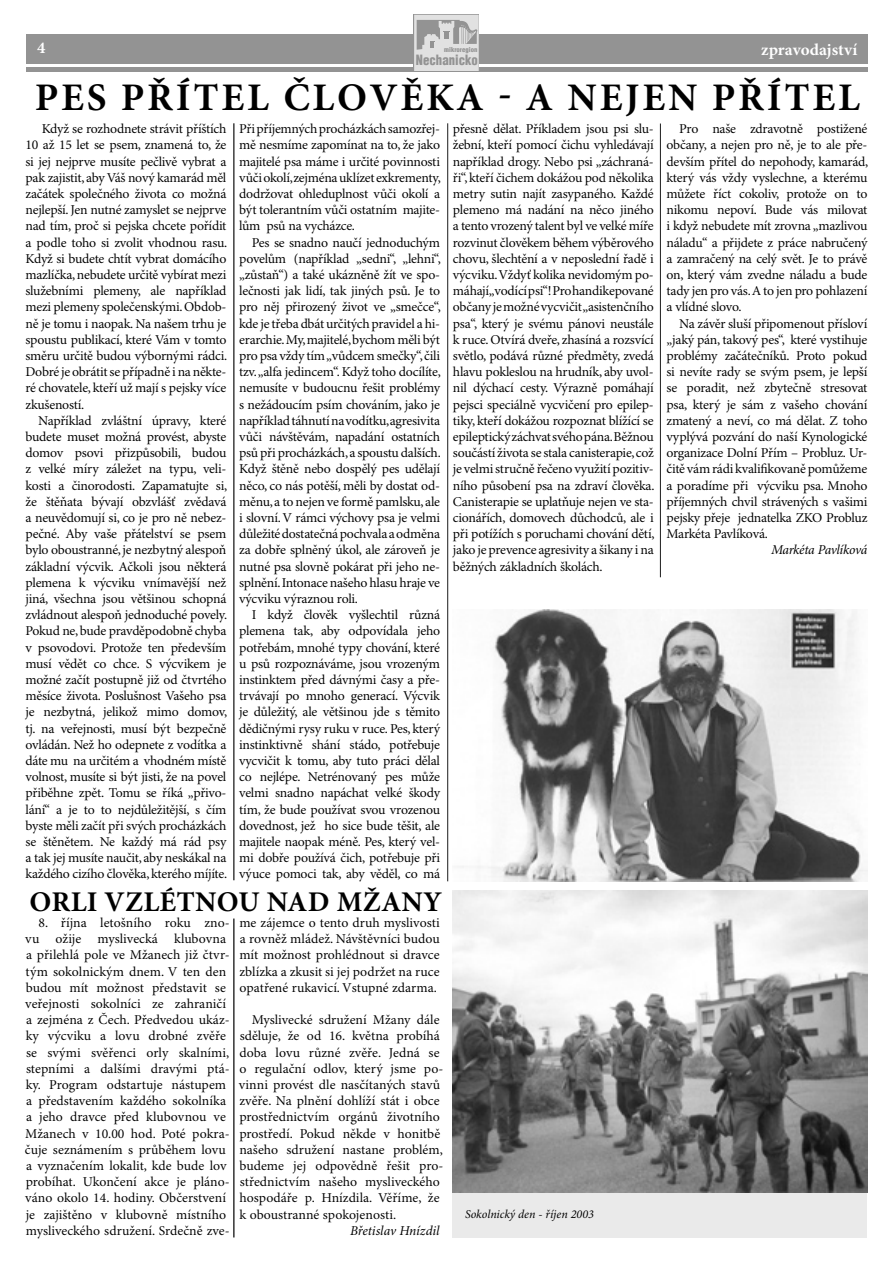
<style>
.page{position:relative;width:893px;height:1263px;background:#fff}
.page>*{position:absolute;margin:0;border:0;box-sizing:border-box;transform-origin:0 0}
.t1{font:700 39px "Minion Pro";letter-spacing:.07em;color:#000}
.t2{font:700 28.5px "Minion Pro";letter-spacing:.01em;color:#000}
.t3{font:700 16.5px "Minion Pro";color:#fff}
.t4{font:13.5px/16.2px "Minion Pro";letter-spacing:-.005em;color:#000;text-align:justify}
.t5{font:italic 13.5px "Minion Pro";letter-spacing:-.025em;color:#000}
.t6{font:italic 12px "Minion Pro";letter-spacing:-.005em;color:#000}
.s1{font-size:22.5px}
</style>
<div class="page">
<div style="left:26px;top:34px;width:841px;height:30px;background:#939393"></div>
<div style="left:26px;top:67px;width:841px;height:5px;background:#939393"></div>
<svg style="left:413px;top:14px;width:66px;height:53px"></svg>
<div style="left:414px;top:15px;width:65px;height:56px;background:#e1e1e1"></div>
<hr style="left:234px;top:123px;width:1px;height:757px;background:#000">
<hr style="left:660px;top:124px;width:1px;height:453px;background:#000">
<hr style="left:447px;top:123px;width:1px;height:758px;background:#000">
<div style="left:452px;top:1190px;width:414px;height:47px;background:#eaeaea"></div>
<hr style="left:234px;top:918px;width:1px;height:319px;background:#000">
<img style="left:460px;top:609px;width:407px;height:273px">
<img style="left:453px;top:890px;width:414px;height:302px">
<svg style="left:417px;top:20px;width:60px;height:30px"></svg>
<p class="t3" style="left:761px;top:40px;width:99px">zpravodajství<span class="s1">3</span></p>
<p class="t3" style="left:37px;top:38px;width:10px">4</p>
<h1 class="t1" style="left:35px;top:74px;width:826px">PES PŘÍTEL ČLOVĚKA A NEJEN PŘÍTEL</h1>
<p class="t4" style="left:26px;top:121px;width:203px;text-indent:16px">Když se rozhodnete strávit příštích 10 až 15 let se psem, znamená to, že si jej nejprve musíte pečlivě vybrat a pak zajistit, aby Váš nový kamarád měl začátek společného života co možná nejlepší. Jen nutné zamyslet se nejprve nad tím, proč si pejska chcete pořídit a podle toho si zvolit vhodnou rasu.<br>Když si budete chtít vybrat domácího mazlíčka, nebudete určitě vybírat mezi služebními plemeny, ale například mezi plemeny společenskými. Obdob&shy;ně je tomu i naopak. Na našem trhu je spoustu publikací, které Vám v tomto směru určitě budou výbornými rádci.<br>Dobré je obrátit se případně i na někte&shy;ré chovatele, kteří už mají s pejsky více zkušeností.</p>
<p class="t4" style="left:26px;top:413px;width:203px;text-indent:13px">Například zvláštní úpravy, které budete muset možná provést, abyste domov psovi přizpůsobili, budou z velké míry záležet na typu, veli&shy;kosti a činorodosti. Zapamatujte si, že štěňata bývají obzvlášť zvědavá a neuvědomují si, co je pro ně nebez&shy;pečné. Aby vaše přátelství se psem bylo oboustranné, je nezbytný alespoň základní výcvik. Ačkoli jsou některá plemena k výcviku vnímavější než jiná, všechna jsou většinou schopná zvládnout alespoň jednoduché povely.<br>Pokud ne, bude pravděpodobně chyba v psovodovi. Protože ten především musí vědět co chce. S výcvikem je možné začít postupně již od čtvrtého měsíce života. Poslušnost Vašeho psa je nezbytná, jelikož mimo domov, tj. na veřejnosti, musí být bezpečně ovládán. Než ho odepnete z vodítka a dáte mu na určitém a vhodném místě volnost, musíte si být jisti, že na povel přiběhne zpět. Tomu se říká „přivo&shy;lání“ a je to to nejdůležitější, s čím byste měli začít při svých procházkách se štěnětem. Ne každý má rád psy a tak jej musíte naučit, aby neskákal na každého cizího člověka, kterého míjíte.</p>
<p class="t4" style="left:239px;top:121px;width:203px">Při příjemných procházkách samozřej&shy;mě nesmíme zapomínat na to, že jako majitelé psa máme i určité povinnosti vůči okolí, zejména uklízet exkrementy, dodržovat ohleduplnost vůči okolí a být tolerantním vůči ostatním majite&shy;lům psů na vycházce.</p>
<p class="t4" style="left:239px;top:234px;width:203px;text-indent:13px">Pes se snadno naučí jednoduchým povelům (například „sedni“, „lehni“, „zůstaň“) a také ukázněně žít ve spo&shy;lečnosti jak lidí, tak jiných psů. Je to pro něj přirozený život ve „smečce“, kde je třeba dbát určitých pravidel a hi&shy;erarchie. My, majitelé, bychom měli být pro psa vždy tím „vůdcem smečky“, čili tzv. „alfa jedincem“. Když toho docílíte, nemusíte v budoucnu řešit problémy s nežádoucím psím chováním, jako je například táhnutí na vodítku, agresivita vůči návštěvám, napadání ostatních psů při procházkách, a spoustu dalších.<br>Když štěně nebo dospělý pes udělají něco, co nás potěší, měli by dostat od&shy;měnu, a to nejen ve formě pamlsku, ale i slovní. V rámci výchovy psa je velmi důležité dostatečná pochvala a odměna za dobře splněný úkol, ale zároveň je nutné psa slovně pokárat při jeho ne&shy;splnění. Intonace našeho hlasu hraje ve výcviku výraznou roli.</p>
<p class="t4" style="left:239px;top:607px;width:202px;text-indent:13px">I když člověk vyšlechtil různá plemena tak, aby odpovídala jeho potřebám, mnohé typy chování, které u psů rozpoznáváme, jsou vrozeným instinktem před dávnými časy a pře&shy;trvávají po mnoho generací. Výcvik je důležitý, ale většinou jde s těmito dědičnými rysy ruku v ruce. Pes, který instinktivně shání stádo, potřebuje vycvičit k tomu, aby tuto práci dělal co nejlépe. Netrénovaný pes může velmi snadno napáchat velké škody tím, že bude používat svou vrozenou dovednost, jež ho sice bude těšit, ale majitele naopak méně. Pes, který vel&shy;mi dobře používá čich, potřebuje při výuce pomoci tak, aby věděl, co má</p>
<h2 class="t2" style="left:30px;top:885px;width:414px">ORLI VZLÉTNOU NAD MŽANY</h2>
<p class="t4" style="left:25px;top:915px;width:206px;text-align:left;text-indent:14px">8. října letošního roku zno&shy;vu ožije myslivecká klubovna a přilehlá pole ve Mžanech již čtvr&shy;tým sokolnickým dnem. V ten den budou mít možnost představit se veřejnosti sokolníci ze zahraničí a zejména z Čech. Předvedou ukáz&shy;ky výcviku a lovu drobné zvěře se svými svěřenci orly skalními, stepními a dalšími dravými ptá&shy;ky. Program odstartuje nástupem a představením každého sokolníka a jeho dravce před klubovnou ve<br>Mžanech v 10.00 hod. Poté pokra&shy;čuje seznámením s průběhem lovu a vyznačením lokalit, kde bude lov probíhat. Ukončení akce je pláno&shy;váno okolo 14. hodiny. Občerstvení je zajištěno v klubovně místního mysliveckého sdružení. Srdečně zve-</p>
<p class="t4" style="left:239px;top:915px;width:202px">me zájemce o tento druh myslivosti a rovněž mládež. Návštěvníci budou mít možnost prohlédnout si dravce zblízka a zkusit si jej podržet na ruce opatřené rukavicí. Vstupné zdarma.</p>
<p class="t4" style="left:239px;top:1012px;width:206px;text-align:left;text-indent:13px">Myslivecké sdružení Mžany dále sděluje, že od 16. května probíhá doba lovu různé zvěře. Jedná se o regulační odlov, který jsme po&shy;vinni provést dle nasčítaných stavů zvěře. Na plnění dohlíží stát i obce prostřednictvím orgánů životního prostředí. Pokud někde v honitbě našeho sdružení nastane problém, budeme jej odpovědně řešit pro&shy;střednictvím našeho mysliveckého hospodáře p. Hnízdila. Věříme, že k oboustranné spokojenosti.</p>
<p class="t5" style="left:350px;top:1222px;width:91px">Břetislav Hnízdil</p>
<p class="t4" style="left:453px;top:121px;width:203px">přesně dělat. Příkladem jsou psi slu&shy;žební, kteří pomocí čichu vyhledávají například drogy. Nebo psi „záchraná&shy;ři“, kteří čichem dokážou pod několika metry sutin najít zasypaného. Každé plemeno má nadání na něco jiného a tento vrozený talent byl ve velké míře rozvinut člověkem během výběrového chovu, šlechtění a v neposlední řadě i výcviku. Vždyť kolika nevidomým po&shy;máhají „vodící psi“! Pro handikepované občany je možné vycvičit „asistenčního psa“, který je svému pánovi neustále k ruce. Otvírá dveře, zhasíná a rozsvící světlo, podává různé předměty, zvedá hlavu pokleslou na hrudník, aby uvol&shy;nil dýchací cesty. Výrazně pomáhají pejsci speciálně vycvičení pro epilep&shy;tiky, kteří dokážou rozpoznat blížící se epileptický záchvat svého pána. Běžnou součástí života se stala canisterapie, což je velmi stručně řečeno využití pozitiv&shy;ního působení psa na zdraví člověka.<br>Canisterapie se uplatňuje nejen ve sta&shy;cionářích, domovech důchodců, ale i při potížích s poruchami chování dětí, jako je prevence agresivity a šikany i na běžných základních školách.</p>
<p class="t4" style="left:666px;top:121px;width:203px;text-indent:13px">Pro naše zdravotně postižené občany, a nejen pro ně, je to ale pře&shy;devším přítel do nepohody, kamarád, který vás vždy vyslechne, a kterému můžete říct cokoliv, protože on to nikomu nepoví. Bude vás milovat i když nebudete mít zrovna „mazlivou náladu“ a přijdete z práce nabručený a zamračený na celý svět. Je to právě on, který vám zvedne náladu a bude tady jen pro vás. A to jen pro pohlazení a vlídné slovo.</p>
<p class="t4" style="left:666px;top:315px;width:202px;text-indent:13px">Na závěr sluší připomenout přísloví „jaký pán, takový pes“, které vystihuje problémy začátečníků. Proto pokud si nevíte rady se svým psem, je lepší se poradit, než zbytečně stresovat psa, který je sám z vašeho chování zmatený a neví, co má dělat. Z toho vyplývá pozvání do naší Kynologické organizace Dolní Přím – Probluz. Ur&shy;čitě vám rádi kvalifikovaně pomůžeme a poradíme při výcviku psa. Mnoho příjemných chvil strávených s vašimi pejsky přeje jednatelka ZKO Probluz Markéta Pavlíková.</p>
<p class="t5" style="left:771px;top:542px;width:98px">Markéta Pavlíková</p>
<p class="t6" style="left:465px;top:1207px;width:130px">Sokolnický den - říjen 2003</p>
</div>
